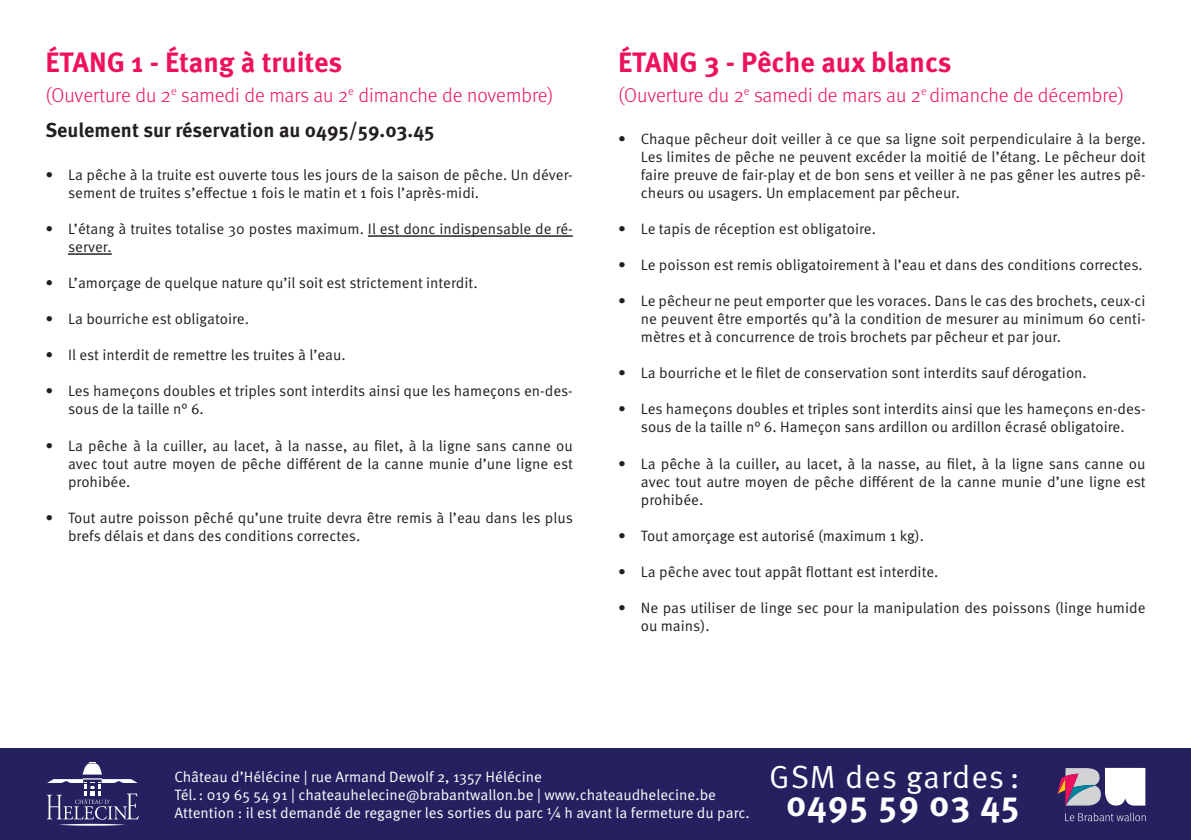
<style>
.page{position:relative;width:1191px;height:840px;background:#fff}
.page>*{position:absolute;margin:0;border:0;box-sizing:border-box;transform-origin:0 0}
.t1{font:700 36px "Meta OT";letter-spacing:.03em;color:#fff}
.t2{font:32px "Meta OT Norm";letter-spacing:.025em;color:#fff}
.Titre_1{font:700 28px "Meta OT";color:#ed115e}
.Titre_1-2{font:300 20px "Meta OT";color:#ed115e}
.Titre_1-3{font:700 20px "Meta OT";color:#231f20}
.t3{font:15px/18px "Meta OT Norm";color:#231f20}
.t4{font:15px/18px "Meta OT Norm";color:#fff}
</style>
<div class="page">
<div style="left:0;top:747px;width:1191px;height:92px;background:#252161"></div>
<svg style="left:47px;top:762px;width:92px;height:63px"></svg>
<svg style="left:1057px;top:767px;width:88px;height:38px"></svg>
<svg style="left:1065px;top:812px;width:80px;height:8px"></svg>
<hr style="left:368px;top:235px;width:205px;height:2px;background:#231f20">
<hr style="left:68px;top:253px;width:44px;height:2px;background:#231f20">
<p class="Titre_1" style="left:45px;top:45px;width:298px">ÉTANG 1 - Étang à truites</p>
<p class="Titre_1-2" style="left:45px;top:83px;width:510px">(Ouverture du 2<sup>e</sup> samedi de mars au 2<sup>e</sup> dimanche de novembre)</p>
<p class="Titre_1-3" style="left:45px;top:117px;width:390px">Seulement sur réservation au 0495/59.03.45</p>
<p class="t3" style="left:68px;top:166px;width:506px;text-indent:-23px">• La pêche à la truite est ouverte tous les jours de la saison de pêche. Un déver&shy;sement de truites s’effectue 1 fois le matin et 1 fois l’après-midi.</p>
<p class="t3" style="left:68px;top:220px;width:506px;text-indent:-23px">• L’étang à truites totalise 30 postes maximum. Il est donc indispensable de ré&shy;server.</p>
<p class="t3" style="left:45px;top:274px;width:434px">• L’amorçage de quelque nature qu’il soit est strictement interdit.</p>
<p class="t3" style="left:45px;top:310px;width:205px">• La bourriche est obligatoire.</p>
<p class="t3" style="left:45px;top:346px;width:302px">• Il est interdit de remettre les truites à l’eau.</p>
<p class="t3" style="left:68px;top:382px;width:506px;text-indent:-23px">• Les hameçons doubles et triples sont interdits ainsi que les hameçons en-des&shy;sous de la taille n° 6.</p>
<p class="t3" style="left:68px;top:436px;width:506px;text-align:justify;text-indent:-23px">• La pêche à la cuiller, au lacet, à la nasse, au filet, à la ligne sans canne ou avec tout autre moyen de pêche différent de la canne munie d’une ligne est prohibée.</p>
<p class="t3" style="left:68px;top:508px;width:506px;text-indent:-23px">• Tout autre poisson pêché qu’une truite devra être remis à l’eau dans les plus brefs délais et dans des conditions correctes.</p>
<p class="Titre_1" style="left:618px;top:45px;width:335px">ÉTANG 3 - Pêche aux blancs</p>
<p class="Titre_1-2" style="left:618px;top:83px;width:507px">(Ouverture du 2<sup>e</sup> samedi de mars au 2<sup>e</sup> dimanche de décembre)</p>
<p class="t3" style="left:641px;top:130px;width:506px;text-align:justify;text-indent:-23px">• Chaque pêcheur doit veiller à ce que sa ligne soit perpendiculaire à la berge.<br>Les limites de pêche ne peuvent excéder la moitié de l’étang. Le pêcheur doit faire preuve de fair-play et de bon sens et veiller à ne pas gêner les autres pê&shy;cheurs ou usagers. Un emplacement par pêcheur.</p>
<p class="t3" style="left:618px;top:220px;width:259px">• Le tapis de réception est obligatoire.</p>
<p class="t3" style="left:618px;top:256px;width:526px">• Le poisson est remis obligatoirement à l’eau et dans des conditions correctes.</p>
<p class="t3" style="left:641px;top:292px;width:506px;text-align:justify;text-indent:-23px">• Le pêcheur ne peut emporter que les voraces. Dans le cas des brochets, ceux-ci ne peuvent être emportés qu’à la condition de mesurer au minimum 60 centi&shy;mètres et à concurrence de trois brochets par pêcheur et par jour.</p>
<p class="t3" style="left:618px;top:364px;width:470px">• La bourriche et le filet de conservation sont interdits sauf dérogation.</p>
<p class="t3" style="left:618px;top:400px;width:529px;text-align:center">• Les hameçons doubles et triples sont interdits ainsi que les hameçons en-des&shy;sous de la taille n° 6. Hameçon sans ardillon ou ardillon écrasé obligatoire.</p>
<p class="t3" style="left:641px;top:454px;width:506px;text-align:justify;text-indent:-23px">• La pêche à la cuiller, au lacet, à la nasse, au filet, à la ligne sans canne ou avec tout autre moyen de pêche différent de la canne munie d’une ligne est prohibée.</p>
<p class="t3" style="left:618px;top:526px;width:307px">• Tout amorçage est autorisé (maximum 1 kg).</p>
<p class="t3" style="left:618px;top:562px;width:322px">• La pêche avec tout appât flottant est interdite.</p>
<p class="t3" style="left:641px;top:598px;width:506px;text-indent:-23px">• Ne pas utiliser de linge sec pour la manipulation des poissons (linge humide ou mains).</p>
<p class="t4" style="left:174px;top:767px;width:576px">Château d’Hélécine | rue Armand Dewolf 2, 1357 Hélécine<br>Tél.: 019 65 54 91 | chateauhelecine@brabantwallon.be | www.chateaudhelecine.be<br>Attention : il est demandé de regagner les sorties du parc ¼ h avant la fermeture du parc.</p>
<h2 class="t2" style="left:769px;top:757px;width:252px">GSM des gardes :</h2>
<h1 class="t1" style="left:786px;top:780px;width:235px">0495 59 03 45</h1>
</div>
